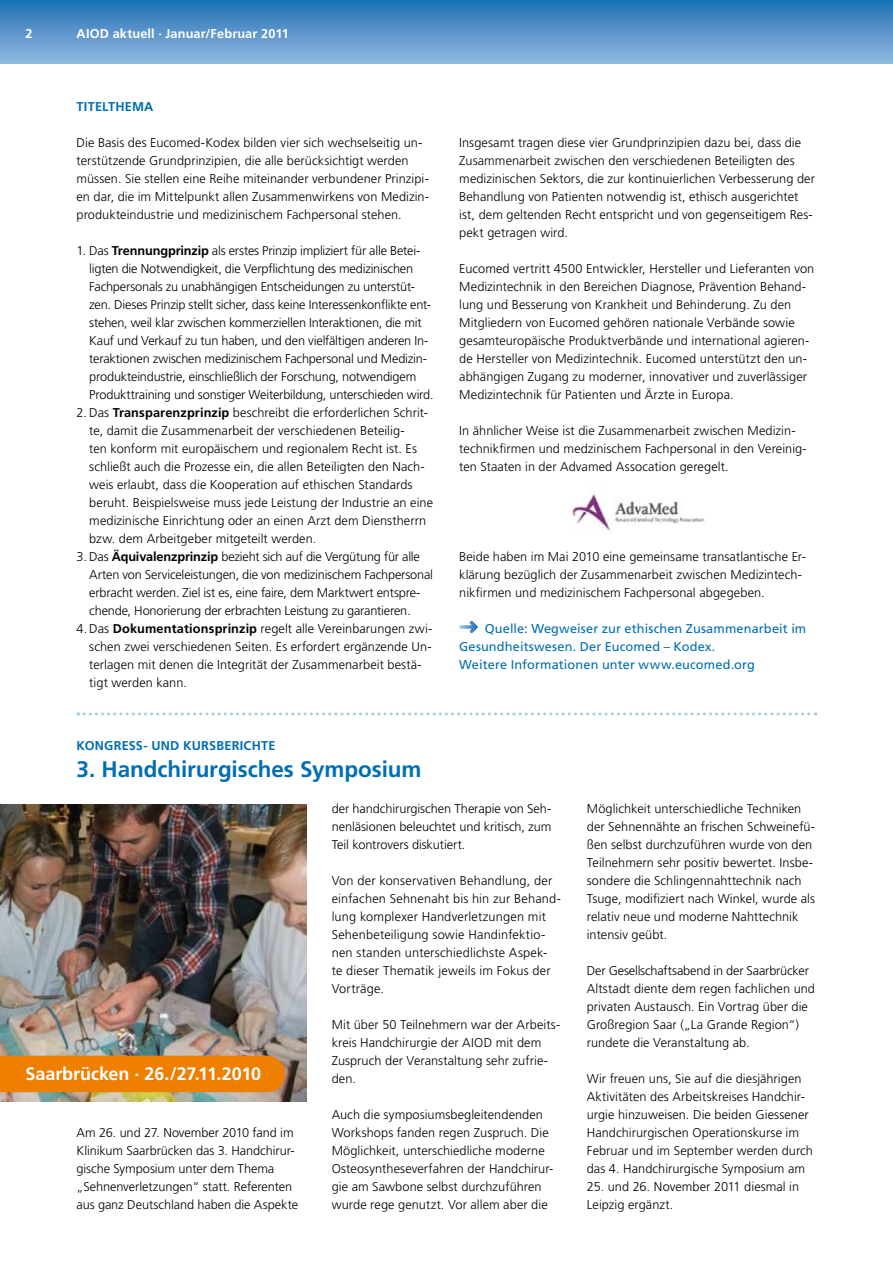
<style>
.page{position:relative;width:893px;height:1263px;background:#fff}
.page>*{position:absolute;margin:0;border:0;box-sizing:border-box;transform-origin:0 0}
.t1{font:700 22.5px "Frutiger LT Std";color:#006eb2}
.t2{font:700 18px "Frutiger LT Std";letter-spacing:-.015em;color:#fff}
.t3{font:300 12.75px/18px "Frutiger LT Std";letter-spacing:.005em;color:#000}
.t4{font:300 12.75px/18px "Frutiger LT Std";letter-spacing:-.015em;color:#000}
.t5{font:12.75px/18px "Frutiger LT Std";letter-spacing:.01em;color:#006eb2}
.t6{font:300 12.75px "Frutiger LT Std";letter-spacing:-.02em;color:#000}
.t7{font:700 12.75px "Frutiger LT Std";letter-spacing:.02em;color:#006eb2}
.t8{font:700 12.75px "Frutiger LT Std";letter-spacing:.015em;color:#fff}
.s1{font-weight:700}
</style>
<div class="page">
<div style="left:0;top:0;width:893px;height:64px;background:linear-gradient(to bottom,#1f70b4,#91b8df)"></div>
<img style="left:571px;top:494px;width:134px;height:39px">
<svg style="left:459px;top:621px;width:19px;height:12px"></svg>
<img style="left:0;top:804px;width:306px;height:297px">
<div style="left:0;top:1056px;width:285px;height:36px;background:#ee7f00"></div>
<svg style="left:78px;top:712px;width:738px;height:3px"></svg>
<p class="t8" style="left:26px;top:26px;width:9px">2</p>
<p class="t8" style="left:77px;top:26px;width:214px">AIOD aktuell · Januar/Februar 2011</p>
<p class="t7" style="left:77px;top:99px;width:78px">Titelthema</p>
<p class="t3" style="left:77px;top:134px;width:354px">Die Basis des Eucomed-Kodex bilden vier sich wechselseitig un&shy;terstützende Grundprinzipien, die alle berücksichtigt werden müssen. Sie stellen eine Reihe miteinander verbundener Prinzipi&shy;en dar, die im Mittelpunkt allen Zusammenwirkens von Medizin&shy;produkteindustrie und medizinischem Fachpersonal stehen.</p>
<p class="t4" style="left:89px;top:242px;width:346px;text-indent:-13px">1. Das <span class="s1">Trennungprinzip</span> als erstes Prinzip impliziert für alle Betei&shy;ligten die Notwendigkeit, die Verpflichtung des medizinischen Fachpersonals zu unabhängigen Entscheidungen zu unterstüt&shy;zen. Dieses Prinzip stellt sicher, dass keine Interessenkonflikte ent&shy;stehen, weil klar zwischen kommerziellen Interaktionen, die mit Kauf und Verkauf zu tun haben, und den vielfältigen anderen In&shy;teraktionen zwischen medizinischem Fachpersonal und Medizin&shy;produkteindustrie, einschließlich der Forschung, notwendigem Produkttraining und sonstiger Weiterbildung, unterschieden wird.</p>
<p class="t3" style="left:89px;top:404px;width:345px;text-indent:-13px">2. Das <span class="s1">Transparenzprinzip</span> beschreibt die erforderlichen Schrit&shy;te, damit die Zusammenarbeit der verschiedenen Beteilig-<br>ten konform mit europäischem und regionalem Recht ist. Es schließt auch die Prozesse ein, die allen Beteiligten den Nach&shy;weis erlaubt, dass die Kooperation auf ethischen Standards beruht. Beispielsweise muss jede Leistung der Industrie an eine medizinische Einrichtung oder an einen Arzt dem Dienstherrn bzw. dem Arbeitgeber mitgeteilt werden.</p>
<p class="t6" style="left:77px;top:550px;width:345px">3. Das <span class="s1">Äquivalenzprinzip</span> bezieht sich auf die Vergütung für alle</p>
<p class="t4" style="left:89px;top:566px;width:345px">Arten von Serviceleistungen, die von medizinischem Fachpersonal</p>
<p class="t4" style="left:89px;top:584px;width:333px">erbracht werden. Ziel ist es, eine faire, dem Marktwert entspre-</p>
<p class="t4" style="left:89px;top:602px;width:323px">chende, Honorierung der erbrachten Leistung zu garantieren.</p>
<p class="t3" style="left:77px;top:620px;width:357px">4.Das <span class="s1">Dokumentationsprinzip</span> regelt alle Vereinbarungen zwi-</p>
<p class="t3" style="left:89px;top:638px;width:344px">schen zwei verschiedenen Seiten. Es erfordert ergänzende Un-</p>
<p class="t3" style="left:89px;top:656px;width:334px">terlagen mit denen die Integrität der Zusammenarbeit bestä-</p>
<p class="t3" style="left:89px;top:674px;width:99px">tigt werden kann.</p>
<p class="t7" style="left:77px;top:738px;width:200px">Kongress- und Kursberichte</p>
<h1 class="t1" style="left:77px;top:756px;width:346px">3. Handchirurgisches Symposium</h1>
<p class="t3" style="left:459px;top:134px;width:357px">Insgesamt tragen diese vier Grundprinzipien dazu bei, dass die Zusammenarbeit zwischen den verschiedenen Beteiligten des medizinischen Sektors, die zur kontinuierlichen Verbesserung der Behandlung von Patienten notwendig ist, ethisch ausgerichtet ist, dem geltenden Recht entspricht und von gegenseitigem Res&shy;pekt getragen wird.</p>
<p class="t3" style="left:459px;top:260px;width:357px">Eucomed vertritt 4500 Entwickler, Hersteller und Lieferanten von Medizintechnik in den Bereichen Diagnose, Prävention Behand&shy;lung und Besserung von Krankheit und Behinderung. Zu den Mitgliedern von Eucomed gehören nationale Verbände sowie gesamteuropäische Produktverbände und international agieren&shy;de Hersteller von Medizintechnik. Eucomed unterstützt den un&shy;abhängigen Zugang zu moderner, innovativer und zuverlässiger Medizintechnik für Patienten und Ärzte in Europa.</p>
<p class="t3" style="left:459px;top:422px;width:349px">In ähnlicher Weise ist die Zusammenarbeit zwischen Medizin&shy;technikfirmen und medzinischem Fachpersonal in den Vereinig&shy;ten Staaten in der Advamed Assocation geregelt.</p>
<p class="t3" style="left:459px;top:548px;width:348px">Beide haben im Mai 2010 eine gemeinsame transatlantische Er&shy;klärung bezüglich der Zusammenarbeit zwischen Medizintech&shy;nikfirmen und medizinischem Fachpersonal abgegeben.</p>
<p class="t5" style="left:459px;top:620px;width:349px;text-indent:26px">Quelle: Wegweiser zur ethischen Zusammenarbeit im<br>Gesundheitswesen. Der Eucomed – Kodex.<br>Weitere Informationen unter www.eucomed.org</p>
<h2 class="t2" style="left:26px;top:1064px;width:237px">Saarbrücken · 26./27.11.2010</h2>
<p class="t3" style="left:77px;top:1124px;width:223px">Am 26. und 27. November 2010 fand im Klinikum Saarbrücken das 3. Handchirur&shy;gische Symposium unter dem Thema „Sehnenverletzungen“ statt. Referenten aus ganz Deutschland haben die Aspekte</p>
<p class="t3" style="left:332px;top:800px;width:221px;text-align:justify">der handchirurgischen Therapie von Seh&shy;nenläsionen beleuchtet und kritisch, zum Teil kontrovers diskutiert.</p>
<p class="t3" style="left:332px;top:872px;width:231px">Von der konservativen Behandlung, der einfachen Sehnenaht bis hin zur Behand&shy;lung komplexer Handverletzungen mit Sehenbeteiligung sowie Handinfektio&shy;nen standen unterschiedlichste Aspek&shy;te dieser Thematik jeweils im Fokus der Vorträge.</p>
<p class="t3" style="left:332px;top:1016px;width:230px">Mit über 50 Teilnehmern war der Arbeits&shy;kreis Handchirurgie der AIOD mit dem<br>Zuspruch der Veranstaltung sehr zufrie&shy;den.</p>
<p class="t3" style="left:332px;top:1106px;width:222px">Auch die symposiumsbegleitendenden Workshops fanden regen Zuspruch. Die Möglichkeit, unterschiedliche moderne Osteosyntheseverfahren der Handchirur&shy;gie am Sawbone selbst durchzuführen wurde rege genutzt. Vor allem aber die</p>
<p class="t3" style="left:587px;top:800px;width:230px">Möglichkeit unterschiedliche Techniken der Sehnennähte an frischen Schweinefü&shy;ßen selbst durchzuführen wurde von den Teilnehmern sehr positiv bewertet. Insbe&shy;sondere die Schlingennahttechnik nach Tsuge, modifiziert nach Winkel, wurde als relativ neue und moderne Nahttechnik intensiv geübt.</p>
<p class="t3" style="left:587px;top:962px;width:230px">Der Gesellschaftsabend in der Saarbrücker Altstadt diente dem regen fachlichen und privaten Austausch. Ein Vortrag über die Großregion Saar („La Grande Region“) rundete die Veranstaltung ab.</p>
<p class="t3" style="left:587px;top:1070px;width:228px">Wir freuen uns, Sie auf die diesjährigen Aktivitäten des Arbeitskreises Handchir&shy;urgie hinzuweisen. Die beiden Giessener Handchirurgischen Operationskurse im Februar und im September werden durch das 4. Handchirurgische Symposium am</p>
<p class="t3" style="left:587px;top:1178px;width:214px">25. und 26. November 2011 diesmal in<br>Leipzig ergänzt.</p>
</div>
